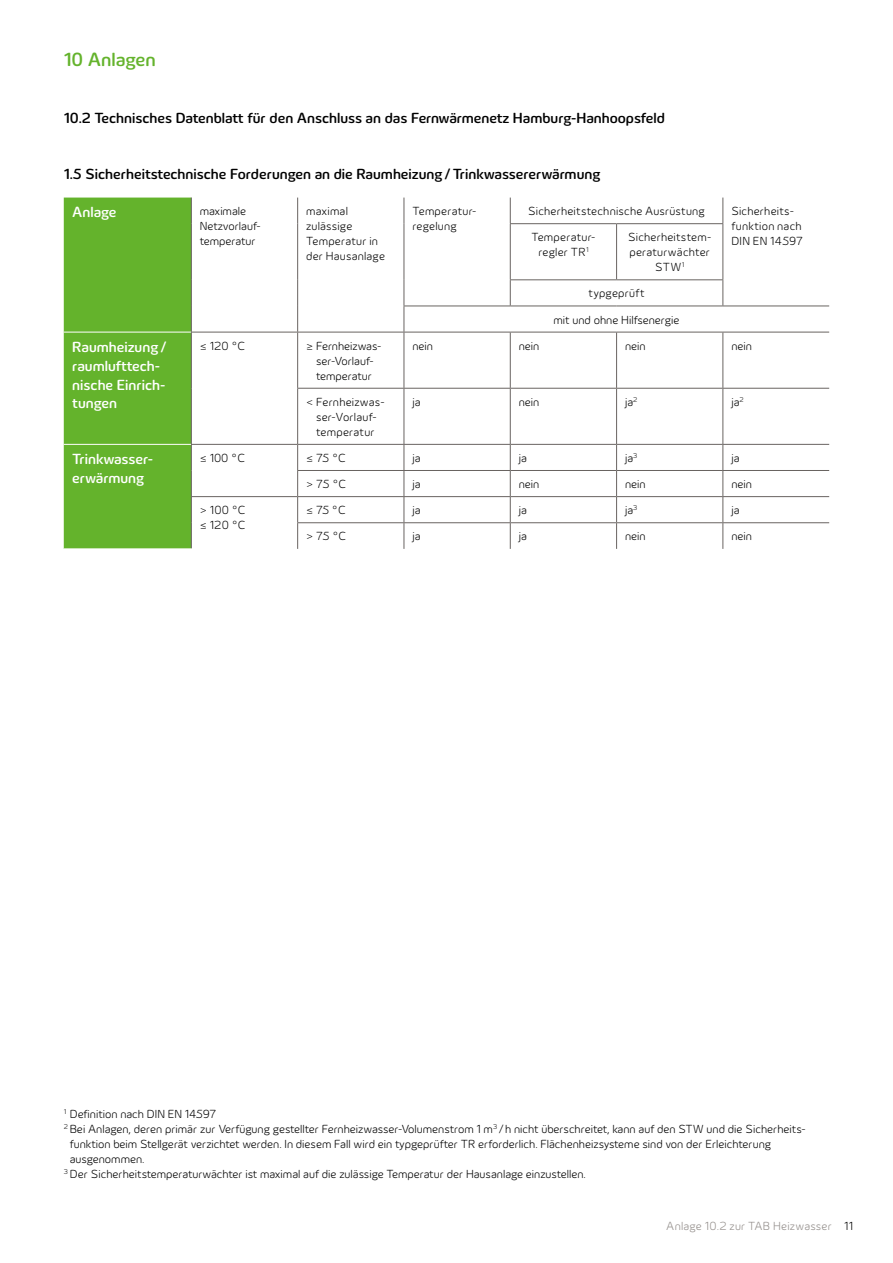
<style>
.page{position:relative;width:893px;height:1263px;background:#fff}
.page>*{position:absolute;margin:0;border:0;box-sizing:border-box;transform-origin:0 0}
.t1{font:500 19.5px "Innogy";color:#64b32c}
.t2{font:500 15px "Innogy";color:#000}
.t3{font:500 15px/18.8px "Innogy";color:#fff}
.t4{font:300 12px/15px "Innogy";color:#000}
.t5{font:300 12px "Innogy";letter-spacing:.015em;color:#938e8b}
.s1{color:#000}
</style>
<div class="page">
<hr style="left:510px;top:223px;width:107px;height:1px;background:#696461">
<hr style="left:617px;top:223px;width:106px;height:1px;background:#696461">
<hr style="left:191px;top:332px;width:107px;height:1px;background:#696461">
<hr style="left:297px;top:332px;width:1px;height:56px;background:#696461">
<hr style="left:616px;top:332px;width:1px;height:56px;background:#696461">
<hr style="left:722px;top:332px;width:1px;height:56px;background:#696461">
<hr style="left:297px;top:388px;width:107px;height:1px;background:#696461">
<hr style="left:297px;top:389px;width:1px;height:55px;background:#696461">
<hr style="left:404px;top:388px;width:106px;height:1px;background:#696461">
<hr style="left:510px;top:388px;width:107px;height:1px;background:#696461">
<hr style="left:617px;top:388px;width:106px;height:1px;background:#696461">
<hr style="left:616px;top:389px;width:1px;height:55px;background:#696461">
<hr style="left:723px;top:388px;width:106px;height:1px;background:#696461">
<hr style="left:722px;top:389px;width:1px;height:55px;background:#696461">
<hr style="left:191px;top:444px;width:107px;height:1px;background:#696461">
<hr style="left:298px;top:444px;width:106px;height:1px;background:#696461">
<hr style="left:404px;top:444px;width:106px;height:1px;background:#696461">
<hr style="left:510px;top:444px;width:107px;height:1px;background:#696461">
<hr style="left:617px;top:444px;width:106px;height:1px;background:#696461">
<hr style="left:723px;top:444px;width:106px;height:1px;background:#696461">
<svg style="left:297px;top:445px;width:1px;height:104px"></svg>
<svg style="left:616px;top:445px;width:1px;height:104px"></svg>
<svg style="left:722px;top:445px;width:1px;height:104px"></svg>
<hr style="left:297px;top:470px;width:107px;height:1px;background:#696461">
<hr style="left:404px;top:470px;width:106px;height:1px;background:#696461">
<hr style="left:510px;top:470px;width:107px;height:1px;background:#696461">
<hr style="left:617px;top:470px;width:106px;height:1px;background:#696461">
<hr style="left:191px;top:496px;width:107px;height:1px;background:#696461">
<hr style="left:298px;top:496px;width:106px;height:1px;background:#696461">
<hr style="left:404px;top:496px;width:106px;height:1px;background:#696461">
<hr style="left:510px;top:496px;width:107px;height:1px;background:#696461">
<hr style="left:617px;top:496px;width:106px;height:1px;background:#696461">
<hr style="left:297px;top:522px;width:107px;height:1px;background:#696461">
<hr style="left:404px;top:522px;width:106px;height:1px;background:#696461">
<hr style="left:510px;top:522px;width:107px;height:1px;background:#696461">
<hr style="left:617px;top:522px;width:106px;height:1px;background:#696461">
<hr style="left:723px;top:470px;width:106px;height:1px;background:#696461">
<hr style="left:723px;top:496px;width:106px;height:1px;background:#696461">
<hr style="left:723px;top:522px;width:106px;height:1px;background:#696461">
<div style="left:64px;top:198px;width:128px;height:350px;background:#64b32c"></div>
<hr style="left:510px;top:279px;width:107px;height:1px;background:#696461">
<hr style="left:617px;top:279px;width:106px;height:1px;background:#696461">
<hr style="left:404px;top:306px;width:106px;height:1px;background:#696461">
<hr style="left:510px;top:306px;width:107px;height:1px;background:#696461">
<hr style="left:617px;top:306px;width:106px;height:1px;background:#696461">
<hr style="left:723px;top:306px;width:106px;height:1px;background:#696461">
<hr style="left:64px;top:332px;width:127px;height:1px;background:#fff">
<hr style="left:64px;top:444px;width:127px;height:1px;background:#fff">
<svg style="left:297px;top:198px;width:1px;height:26px"></svg>
<hr style="left:297px;top:224px;width:1px;height:56px;background:#696461">
<svg style="left:297px;top:280px;width:1px;height:52px"></svg>
<hr style="left:298px;top:332px;width:106px;height:1px;background:#696461">
<hr style="left:404px;top:332px;width:106px;height:1px;background:#696461">
<hr style="left:510px;top:332px;width:107px;height:1px;background:#696461">
<hr style="left:617px;top:332px;width:106px;height:1px;background:#696461">
<hr style="left:723px;top:332px;width:106px;height:1px;background:#696461">
<svg style="left:404px;top:198px;width:1px;height:26px"></svg>
<svg style="left:510px;top:198px;width:1px;height:25px"></svg>
<hr style="left:404px;top:224px;width:1px;height:56px;background:#696461">
<hr style="left:510px;top:224px;width:1px;height:55px;background:#696461">
<svg style="left:510px;top:280px;width:1px;height:26px"></svg>
<svg style="left:404px;top:280px;width:1px;height:52px"></svg>
<hr style="left:404px;top:332px;width:1px;height:56px;background:#696461">
<hr style="left:510px;top:332px;width:1px;height:56px;background:#696461">
<hr style="left:404px;top:389px;width:1px;height:55px;background:#696461">
<hr style="left:510px;top:389px;width:1px;height:55px;background:#696461">
<svg style="left:404px;top:445px;width:1px;height:104px"></svg>
<svg style="left:510px;top:445px;width:1px;height:104px"></svg>
<hr style="left:616px;top:224px;width:1px;height:55px;background:#696461">
<svg style="left:722px;top:198px;width:1px;height:25px"></svg>
<hr style="left:722px;top:224px;width:1px;height:55px;background:#696461">
<svg style="left:722px;top:280px;width:1px;height:26px"></svg>
<h1 class="t1" style="left:64px;top:48px;width:94px">10 Anlagen</h1>
<p class="t2" style="left:64px;top:109px;width:603px">10.2 Technisches Datenblatt für den Anschluss an das Fernwärmenetz Hamburg-Hanhoopsfeld</p>
<p class="t2" style="left:64px;top:165px;width:538px">1.5 Sicherheitstechnische Forderungen an die Raumheizung/Trinkwassererwärmung</p>
<p class="t3" style="left:72px;top:203px;width:46px">Anlage</p>
<p class="t4" style="left:200px;top:204px;width:61px">maximale<br>Netzvorlauf&shy;temperatur</p>
<p class="t4" style="left:306px;top:204px;width:80px">maximal zulässige<br>Temperatur in der Hausanlage</p>
<p class="t4" style="left:412px;top:204px;width:64px">Temperatur&shy;regelung</p>
<p class="t4" style="left:528px;top:204px;width:178px">Sicherheitstechnische Ausrüstung</p>
<p class="t4" style="left:731px;top:204px;width:73px">Sicherheits&shy;funktion nach<br>DIN EN 14597</p>
<p class="t4" style="left:531px;top:230px;width:64px;text-align:center">Temperatur&shy;regler TR<sup>1</sup></p>
<p class="t4" style="left:628px;top:230px;width:85px;text-align:center">Sicherheitstem&shy;peraturwächter<br>STW<sup>1</sup></p>
<p class="t4" style="left:553px;top:280px;width:128px;line-height:26.1px;text-align:center">typgeprüft<br>mit und ohne Hilfsenergie</p>
<p class="t3" style="left:72px;top:338px;width:96px">Raumheizung/ raumlufttech&shy;nische Einrich&shy;tungen</p>
<p class="t4" style="left:200px;top:338px;width:47px">≤ 120 °C</p>
<p class="t4" style="left:306px;top:338px;width:77px;text-align:center">≥ Fernheizwas&shy;ser-Vorlauf&shy;temperatur</p>
<p class="t4" style="left:412px;top:338px;width:22px">nein</p>
<p class="t4" style="left:519px;top:338px;width:22px">nein</p>
<p class="t4" style="left:625px;top:338px;width:22px">nein</p>
<p class="t4" style="left:731px;top:338px;width:22px">nein</p>
<p class="t4" style="left:306px;top:394px;width:80px;text-align:center">&lt; Fernheizwas&shy;ser-Vorlauf&shy;temperatur</p>
<p class="t4" style="left:412px;top:394px;width:10px">ja</p>
<p class="t4" style="left:519px;top:394px;width:22px">nein</p>
<p class="t4" style="left:625px;top:394px;width:14px">ja<sup>2</sup></p>
<p class="t4" style="left:731px;top:394px;width:14px">ja<sup>2</sup></p>
<p class="t3" style="left:72px;top:450px;width:82px">Trinkwasser&shy;erwärmung</p>
<p class="t4" style="left:200px;top:450px;width:47px">≤ 100 °C</p>
<p class="t4" style="left:306px;top:450px;width:41px">≤ 75 °C</p>
<p class="t4" style="left:412px;top:450px;width:10px">ja</p>
<p class="t4" style="left:519px;top:450px;width:10px">ja</p>
<p class="t4" style="left:625px;top:450px;width:14px">ja<sup>3</sup></p>
<p class="t4" style="left:731px;top:450px;width:10px">ja</p>
<p class="t4" style="left:306px;top:477px;width:41px">&gt; 75 °C</p>
<p class="t4" style="left:412px;top:477px;width:10px">ja</p>
<p class="t4" style="left:519px;top:477px;width:22px">nein</p>
<p class="t4" style="left:625px;top:477px;width:22px">nein</p>
<p class="t4" style="left:731px;top:477px;width:22px">nein</p>
<p class="t4" style="left:200px;top:503px;width:47px">&gt; 100 °C ≤ 120 °C</p>
<p class="t4" style="left:306px;top:503px;width:41px">≤ 75 °C</p>
<p class="t4" style="left:412px;top:503px;width:10px">ja</p>
<p class="t4" style="left:519px;top:503px;width:10px">ja</p>
<p class="t4" style="left:625px;top:503px;width:14px">ja<sup>3</sup></p>
<p class="t4" style="left:731px;top:503px;width:10px">ja</p>
<p class="t4" style="left:306px;top:529px;width:41px">&gt; 75 °C</p>
<p class="t4" style="left:412px;top:529px;width:10px">ja</p>
<p class="t4" style="left:519px;top:529px;width:10px">ja</p>
<p class="t4" style="left:625px;top:529px;width:22px">nein</p>
<p class="t4" style="left:731px;top:529px;width:22px">nein</p>
<p class="t4" style="left:64px;top:1106px;width:154px"><sup>1</sup> Definition nach DIN EN 14597</p>
<p class="t4" style="left:64px;top:1121px;width:742px"><sup>2</sup> Bei Anlagen, deren primär zur Verfügung gestellter Fernheizwasser-Volumenstrom 1 m<sup>3</sup> /h nicht überschreitet, kann auf den STW und die Sicherheits-</p>
<p class="t4" style="left:70px;top:1136px;width:703px">funktion beim Stellgerät verzichtet werden. In diesem Fall wird ein typgeprüfter TR erforderlich. Flächenheizsysteme sind von der Erleichterung</p>
<p class="t4" style="left:70px;top:1151px;width:76px">ausgenommen.</p>
<p class="t4" style="left:64px;top:1166px;width:524px"><sup>3</sup> Der Sicherheitstemperaturwächter ist maximal auf die zulässige Temperatur der Hausanlage einzustellen.</p>
<p class="t5" style="left:666px;top:1219px;width:188px">Anlage 10.2 zur TAB Heizwasser <span class="s1">11</span></p>
</div>
